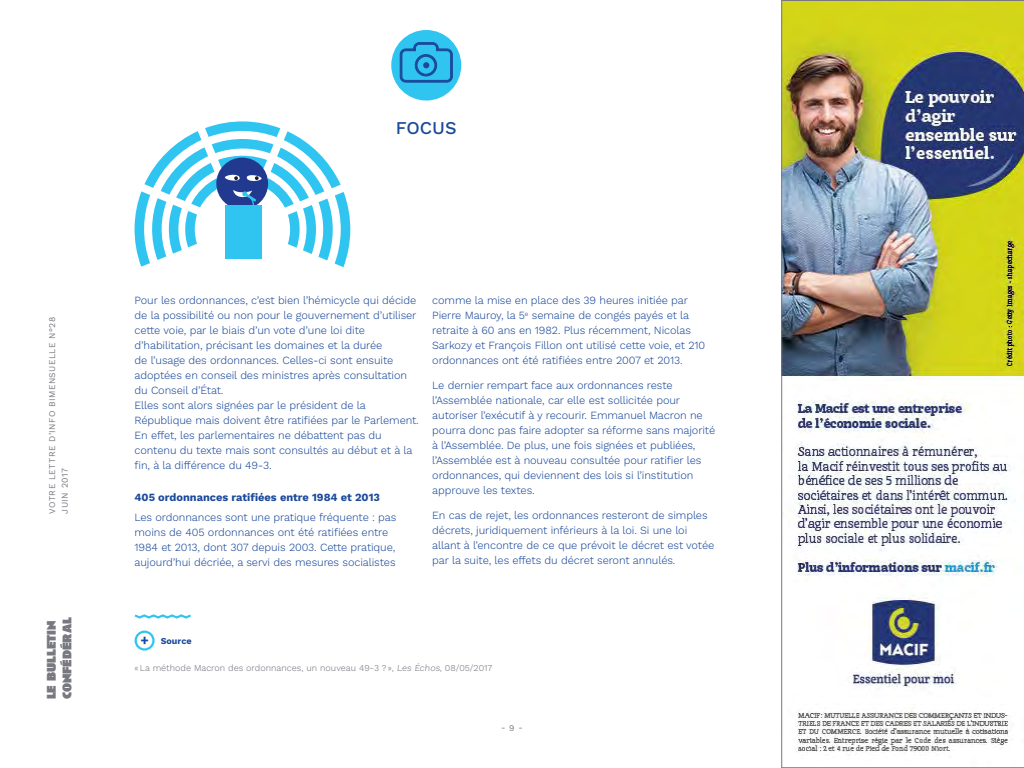
<style>
.page{position:relative;width:1024px;height:768px;background:#fff}
.page>*{position:absolute;margin:0;border:0;box-sizing:border-box;transform-origin:0 0}
.t1{font:500 18px "Work Sans";color:#1b499b}
.t2{font:900 13px/15.6px "Anisette";color:#777880}
.t3{font:300 11px/15px "Work Sans";letter-spacing:-.01em;color:#1b499b}
.t4{font:700 11px "Work Sans";color:#1b499b}
.t5{font:300 9px "Work Sans";color:#777880}
.t6{font:700 9px "Work Sans";color:#1b499b}
.t7{font:8.7px "Work Sans";letter-spacing:.05em;color:#777880}
.t8{font:8.6px "Work Sans";letter-spacing:.05em;color:#777880}
.s1{font-size:14px}
</style>
<div class="page">
<svg style="left:134px;top:121px;width:217px;height:146px"></svg>
<div style="left:225px;top:205px;width:36px;height:54px;background:#30c5f1"></div>
<svg style="left:134px;top:614px;width:57px;height:5px"></svg>
<div style="left:135px;top:631px;width:20px;height:20px;border:2px solid #30c5f1;border-radius:50%"></div>
<img style="left:781px;top:0;width:243px;height:768px">
<div style="left:391px;top:30px;width:70px;height:71px;background:#30c5f1;border-radius:50%"></div>
<svg style="left:399px;top:42px;width:54px;height:41px"></svg>
<h1 class="t1" style="left:396px;top:117px;width:63px">FOCUS</h1>
<p class="t8" style="left:47px;top:514px;width:198px;rotate:-90deg">VOTRE LETTRE D’INFO BIMENSUELLE N°28</p>
<p class="t7" style="left:60px;top:514px;width:47px;rotate:-90deg">JUIN 2017</p>
<p class="t2" style="left:44px;top:699px;width:84px;rotate:-90deg">le bulletin confédéral</p>
<p class="t3" style="left:135px;top:293px;width:286px">Pour les ordonnances, c’est bien l’hémicycle qui décide de la possibilité ou non pour le gouvernement d’utiliser cette voie, par le biais d’un vote d’une loi dite d’habilitation, précisant les domaines et la durée<br>de l’usage des ordonnances. Celles-ci sont ensuite adoptées en conseil des ministres après consultation du Conseil d’État.<br>Elles sont alors signées par le président de la République mais doivent être ratifiées par le Parlement.<br>En effet, les parlementaires ne débattent pas du contenu du texte mais sont consultés au début et à la fin, à la différence du 49-3.</p>
<p class="t4" style="left:135px;top:491px;width:247px">405 ordonnances ratifiées entre 1984 et 2013</p>
<p class="t3" style="left:135px;top:510px;width:263px">Les ordonnances sont une pratique fréquente : pas moins de 405 ordonnances ont été ratifiées entre 1984 et 2013, dont 307 depuis 2003. Cette pratique, aujourd’hui décriée, a servi des mesures socialistes</p>
<p class="t3" style="left:432px;top:293px;width:274px">comme la mise en place des 39 heures initiée par Pierre Mauroy, la 5<sup>e</sup> semaine de congés payés et la retraite à 60 ans en 1982. Plus récemment, Nicolas Sarkozy et François Fillon ont utilisé cette voie, et 210 ordonnances ont été ratifiées entre 2007 et 2013.</p>
<p class="t3" style="left:432px;top:378px;width:285px">Le dernier rempart face aux ordonnances reste l’Assemblée nationale, car elle est sollicitée pour autoriser l’exécutif à y recourir. Emmanuel Macron ne pourra donc pas faire adopter sa réforme sans majorité à l’Assemblée. De plus, une fois signées et publiées, l’Assemblée est à nouveau consultée pour ratifier les ordonnances, qui deviennent des lois si l’institution approuve les textes.</p>
<p class="t3" style="left:432px;top:508px;width:284px">En cas de rejet, les ordonnances resteront de simples décrets, juridiquement inférieurs à la loi. Si une loi allant à l’encontre de ce que prévoit le décret est votée par la suite, les effets du décret seront annulés.</p>
<p class="t6" style="left:140px;top:636px;width:53px"><span class="s1">+</span> Source</p>
<p class="t5" style="left:135px;top:663px;width:359px">«La méthode Macron des ordonnances, un nouveau 49-3 ? », Les Échos, 08/05/2017</p>
<p class="t8" style="left:501px;top:723px;width:23px">- 9 -</p>
</div>
